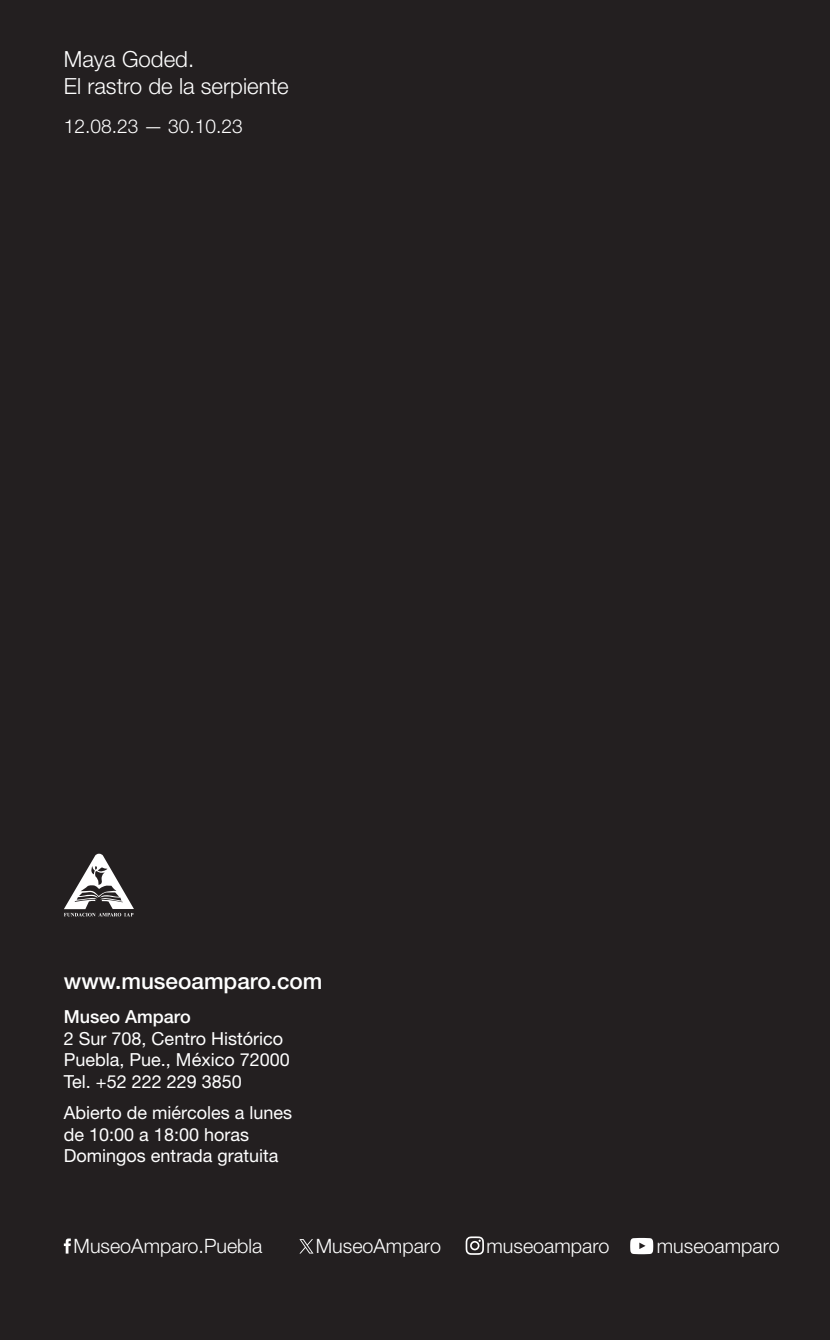
<style>
.page{position:relative;width:830px;height:1340px;background:#fff}
.page>*{position:absolute;margin:0;border:0;box-sizing:border-box;transform-origin:0 0}
.t1{font:500 22.5px "Helvetica Neue LT Std";color:#fff}
.t2{font:300 22.28px/26.8px "Helvetica Neue LT Std";color:#fff}
.t3{font:300 19.8px "Helvetica Neue LT Std";color:#fff}
.t4{font:300 19.12px "Helvetica Neue LT Std";color:#fff}
.t5{font:18px/21.6px "Helvetica Neue LT Std";color:#fff}
.t6{font:500 18px "Helvetica Neue LT Std";color:#fff}
</style>
<div class="page">
<div style="left:0;top:0;width:829px;height:1339px;background:#231f20"></div>
<svg style="left:465px;top:1236px;width:18px;height:18px"></svg>
<svg style="left:64px;top:1238px;width:7px;height:15px"></svg>
<svg style="left:630px;top:1237px;width:23px;height:17px"></svg>
<svg style="left:64px;top:853px;width:70px;height:63px"></svg>
<svg style="left:299px;top:1239px;width:14px;height:14px"></svg>
<p class="t2" style="left:64px;top:45px;width:226px">Maya Goded.<br>El rastro de la serpiente</p>
<p class="t4" style="left:64px;top:114px;width:180px">12.08.23 — 30.10.23</p>
<p class="t1" style="left:64px;top:967px;width:260px">www.museoamparo.com</p>
<p class="t6" style="left:64px;top:1005px;width:128px">Museo Amparo</p>
<p class="t5" style="left:64px;top:1027px;width:227px">2 Sur 708, Centro Histórico<br>Puebla, Pue., México 72000<br>Tel. +52 222 229 3850</p>
<p class="t5" style="left:64px;top:1101px;width:230px">Abierto de miércoles a lunes de 10:00 a 18:00 horas<br>Domingos entrada gratuita</p>
<p class="t3" style="left:74px;top:1234px;width:190px">MuseoAmparo.Puebla</p>
<p class="t3" style="left:486px;top:1233px;width:124px">museoamparo</p>
<p class="t3" style="left:656px;top:1233px;width:124px">museoamparo</p>
<p class="t3" style="left:316px;top:1234px;width:127px">MuseoAmparo</p>
</div>
